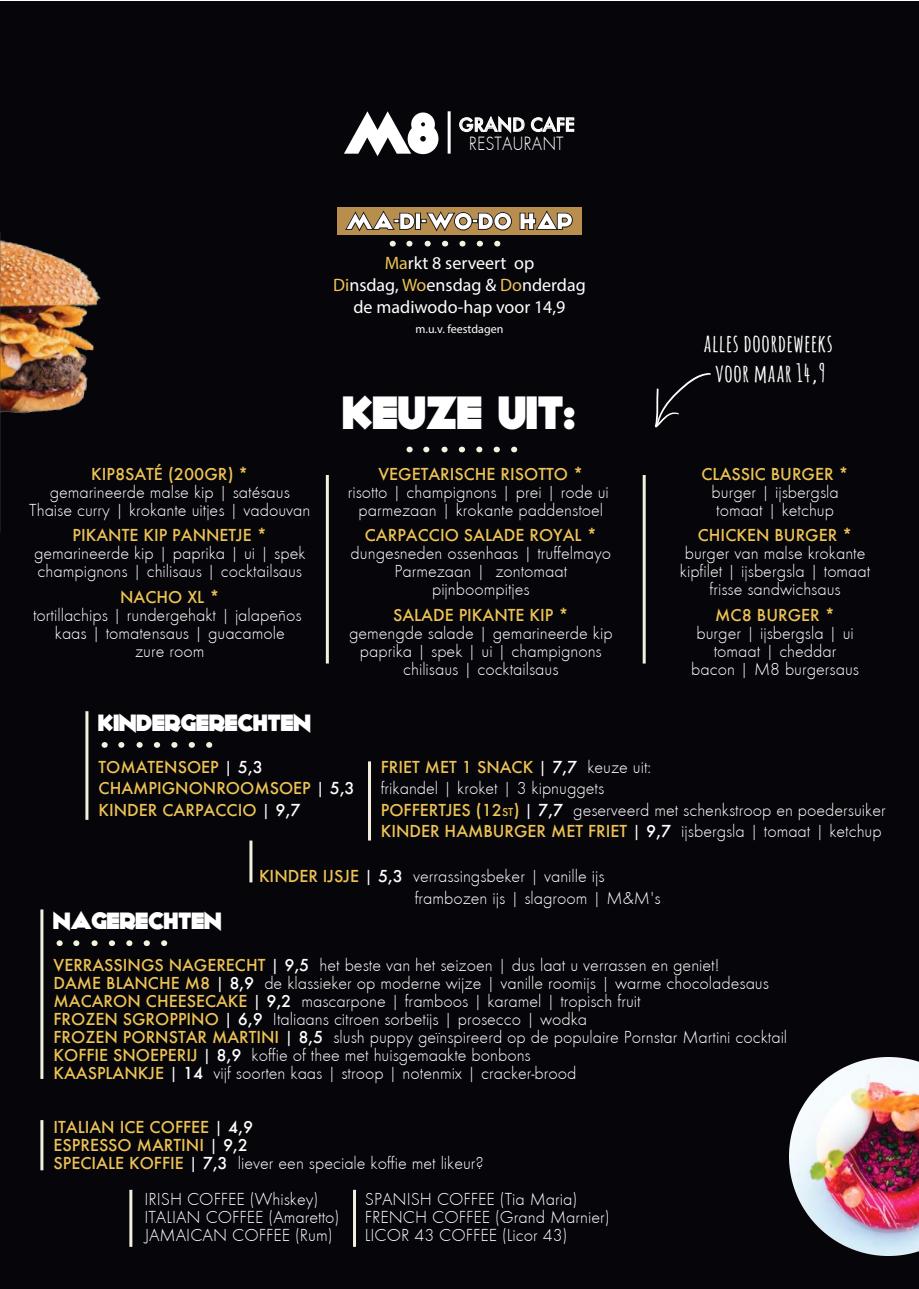
<style>
.page{position:relative;width:919px;height:1289px;background:#fff}
.page>*{position:absolute;margin:0;border:0;box-sizing:border-box;transform-origin:0 0}
.t1{font:59.4px "Kilo Gram";color:#fff}
.t2{font:47.55px "Kilo Gram";color:#fff}
.t3{font:700 24.45px/29.4px "Amatic";letter-spacing:.055em;color:#fff;text-align:center}
.t4{font:24px "Kilo Gram";color:#fff}
.t5{font:300 19.95px "Fuschia";color:#fff;scale:.89 1}
.t6{font:500 19.95px "Fuschia";color:#fff}
.t7{font:300 18px/18px "Fuschia";color:#fff;text-align:center}
.t8{font:500 18px/21.6px "Fuschia";color:#efc354}
.t9{font:18px/21.6px "Myriad Pro";color:#fff;text-align:center}
.t10{font:12px "Myriad Pro";color:#fff}
.s1{color:#efc354}
.s2{color:#fff}
.s3{font-weight:500;color:#efc354}
.s4{font-weight:500}
.s5{font-weight:500;font-size:12px;color:#efc354}
.s6{font-weight:300;color:#fff}
</style>
<div class="page">
<div style="left:0;top:1px;width:918px;height:1287px;background:#05050a"></div>
<img style="left:789px;top:1057px;width:129px;height:198px">
<hr style="left:918px;top:967px;width:1px;height:285px;background:#585d5e">
<img style="left:0;top:232px;width:101px;height:282px">
<hr style="left:85px;top:711px;width:3px;height:108px;background:#f3f0df">
<hr style="left:249px;top:840px;width:3px;height:42px;background:#f3f0df">
<hr style="left:368px;top:761px;width:3px;height:79px;background:#f3f0df">
<hr style="left:326px;top:475px;width:3px;height:188px;background:#f3f0df">
<hr style="left:642px;top:475px;width:3px;height:188px;background:#f3f0df">
<svg style="left:655px;top:373px;width:56px;height:54px"></svg>
<div style="left:337px;top:207px;width:244px;height:28px;background:#b88e4f"></div>
<svg style="left:345px;top:211px;width:70px;height:20px"></svg>
<div style="left:415px;top:213px;width:5px;height:17px;border:1px solid #241f1f"></div>
<svg style="left:421px;top:211px;width:91px;height:20px"></svg>
<svg style="left:519px;top:210px;width:53px;height:20px"></svg>
<hr style="left:40px;top:909px;width:3px;height:169px;background:#f3f0df">
<hr style="left:129px;top:1189px;width:3px;height:57px;background:#f3f0df">
<hr style="left:353px;top:1189px;width:3px;height:57px;background:#f3f0df">
<hr style="left:40px;top:1120px;width:3px;height:50px;background:#f3f0df">
<svg style="left:459px;top:116px;width:116px;height:18px"></svg>
<hr style="left:447px;top:111px;width:3px;height:43px;background:#fff">
<p class="t8" style="left:91px;top:462px;width:159px">KIP8SATÉ (200GR) *</p>
<p class="t7" style="left:29px;top:483px;width:283px">gemarineerde malse kip | satésaus<br>Thaise curry | krokante uitjes | vadouvan</p>
<p class="t8" style="left:73px;top:524px;width:196px">PIKANTE KIP PANNETJE *</p>
<p class="t7" style="left:34px;top:544px;width:273px;text-align:left">gemarineerde kip | paprika | ui | spek champignons | chilisaus | cocktailsaus</p>
<p class="t8" style="left:120px;top:585px;width:101px">NACHO XL *</p>
<p class="t7" style="left:33px;top:606px;width:270px">tortillachips | rundergehakt | jalapeños kaas | tomatensaus | guacamole<br>zure room</p>
<h1 class="t1" style="left:344px;top:97px;width:98px">M8</h1>
<p class="t6" style="left:459px;top:113px;width:117px">GRAND CAFE</p>
<p class="t5" style="left:469px;top:133px;width:108px">RESTAURANT</p>
<h3 class="t4" style="left:346px;top:206px;width:229px">MA-DI-WO-DO HAP</h3>
<p class="t9" style="left:333px;top:252px;width:254px"><span class="s1">Ma</span>rkt 8 serveert op<br><span class="s1">Di</span>nsdag, <span class="s1">Wo</span>ensdag &amp; <span class="s1">Do</span>nderdag de madiwodo-hap voor 14,9</p>
<p class="t10" style="left:415px;top:321px;width:89px">m.u.v. feestdagen</p>
<h2 class="t2" style="left:343px;top:383px;width:234px">KEUZE UIT:</h2>
<p class="t8" style="left:378px;top:462px;width:206px">VEGETARISCHE RISOTTO *</p>
<p class="t7" style="left:348px;top:483px;width:262px">risotto | champignons | prei | rode ui parmezaan | krokante paddenstoel</p>
<p class="t8" style="left:365px;top:524px;width:233px">CARPACCIO SALADE ROYAL *</p>
<p class="t7" style="left:350px;top:544px;width:262px">dungesneden ossenhaas | truffelmayo<br>Parmezaan | zontomaat pijnboompitjes</p>
<p class="t8" style="left:393px;top:603px;width:177px">SALADE PIKANTE KIP *</p>
<p class="t7" style="left:349px;top:624px;width:265px">gemengde salade | gemarineerde kip paprika | spek | ui | champignons chilisaus | cocktailsaus</p>
<h3 class="t3" style="left:704px;top:328px;width:130px">ALLES DOORDEWEEKS<br>VOOR MAAR 14,9</h3>
<p class="t8" style="left:701px;top:462px;width:149px">CLASSIC BURGER *</p>
<p class="t7" style="left:711px;top:483px;width:129px;text-align:left">burger | ijsbergsla tomaat | ketchup</p>
<p class="t8" style="left:697px;top:524px;width:156px">CHICKEN BURGER *</p>
<p class="t7" style="left:679px;top:544px;width:192px">burger van malse krokante kipfilet | ijsbergsla | tomaat frisse sandwichsaus</p>
<p class="t8" style="left:715px;top:603px;width:121px">MC8 BURGER *</p>
<p class="t7" style="left:691px;top:624px;width:169px">burger | ijsbergsla | ui tomaat | cheddar bacon | M8 burgersaus</p>
<h3 class="t4" style="left:99px;top:707px;width:214px">KINDERGERECHTEN</h3>
<p class="t8" style="left:99px;top:755px;width:258px">TOMATENSOEP <span class="s2">| 5,3<br></span>CHAMPIGNONROOMSOEP <span class="s2">| 5,3<br></span>KINDER CARPACCIO <span class="s2">| 9,7</span></p>
<p class="t7" style="left:381px;top:756px;width:506px;line-height:21.6px;text-align:left"><span class="s3">FRIET MET 1 SNACK</span> <span class="s4">| 7,7</span> keuze uit:<br>frikandel | kroket | 3 kipnuggets<br><span class="s3">POFFERTJES (12</span><span class="s5">ST</span><span class="s3">)</span> <span class="s4">| 7,7</span> geserveerd met schenkstroop en poedersuiker <span class="s3">KINDER HAMBURGER MET FRIET</span> <span class="s4">| 9,7</span> ijsbergsla | tomaat | ketchup</p>
<p class="t7" style="left:414px;top:865px;width:247px;line-height:21.6px;text-align:left;text-indent:-156px"><span class="s3">KINDER IJSJE</span> <span class="s4">| 5,3</span> verrassingsbeker | vanille ijs frambozen ijs | slagroom | M&amp;M's</p>
<h3 class="t4" style="left:54px;top:906px;width:170px">NAGERECHTEN</h3>
<p class="t7" style="left:54px;top:956px;width:735px;text-align:left"><span class="s3">VERRASSINGS NAGERECHT</span> <span class="s4">| 9,5</span> het beste van het seizoen | dus laat u verrassen en geniet!<br><span class="s3">DAME BLANCHE M8</span> <span class="s4">| 8,9</span> de klassieker op moderne wijze | vanille roomijs | warme chocoladesaus <span class="s3">MACARON CHEESECAKE</span> <span class="s4">| 9,2</span> mascarpone | framboos | karamel | tropisch fruit<br><span class="s3">FROZEN SGROPPINO</span> <span class="s4">| 6,9</span> Italiaans citroen sorbetijs | prosecco | wodka<br><span class="s3">FROZEN PORNSTAR MARTINI</span> <span class="s4">| 8,5</span> slush puppy geïnspireerd op de populaire Pornstar Martini cocktail <span class="s3">KOFFIE SNOEPERIJ</span> <span class="s4">| 8,9</span> koffie of thee met huisgemaakte bonbons<br><span class="s3">KAASPLANKJE</span> <span class="s4">| 14</span> vijf soorten kaas | stroop | notenmix | cracker-brood</p>
<p class="t8" style="left:54px;top:1117px;width:432px;line-height:18px">ITALIAN ICE COFFEE <span class="s2">| 4,9<br></span>ESPRESSO MARTINI <span class="s2">| 9,2<br></span>SPECIALE KOFFIE <span class="s2">| 7,3</span> <span class="s6">liever een speciale koffie met likeur?</span></p>
<p class="t7" style="left:144px;top:1190px;width:175px">IRISH COFFEE (Whiskey)</p>
<p class="t7" style="left:365px;top:1190px;width:214px">SPANISH COFFEE (Tia Maria)</p>
<p class="t7" style="left:144px;top:1208px;width:196px">ITALIAN COFFEE (Amaretto)</p>
<p class="t7" style="left:365px;top:1208px;width:246px">FRENCH COFFEE (Grand Marnier)</p>
<p class="t7" style="left:144px;top:1226px;width:190px">JAMAICAN COFFEE (Rum)</p>
<p class="t7" style="left:365px;top:1226px;width:204px">LICOR 43 COFFEE (Licor 43)</p>
</div>
